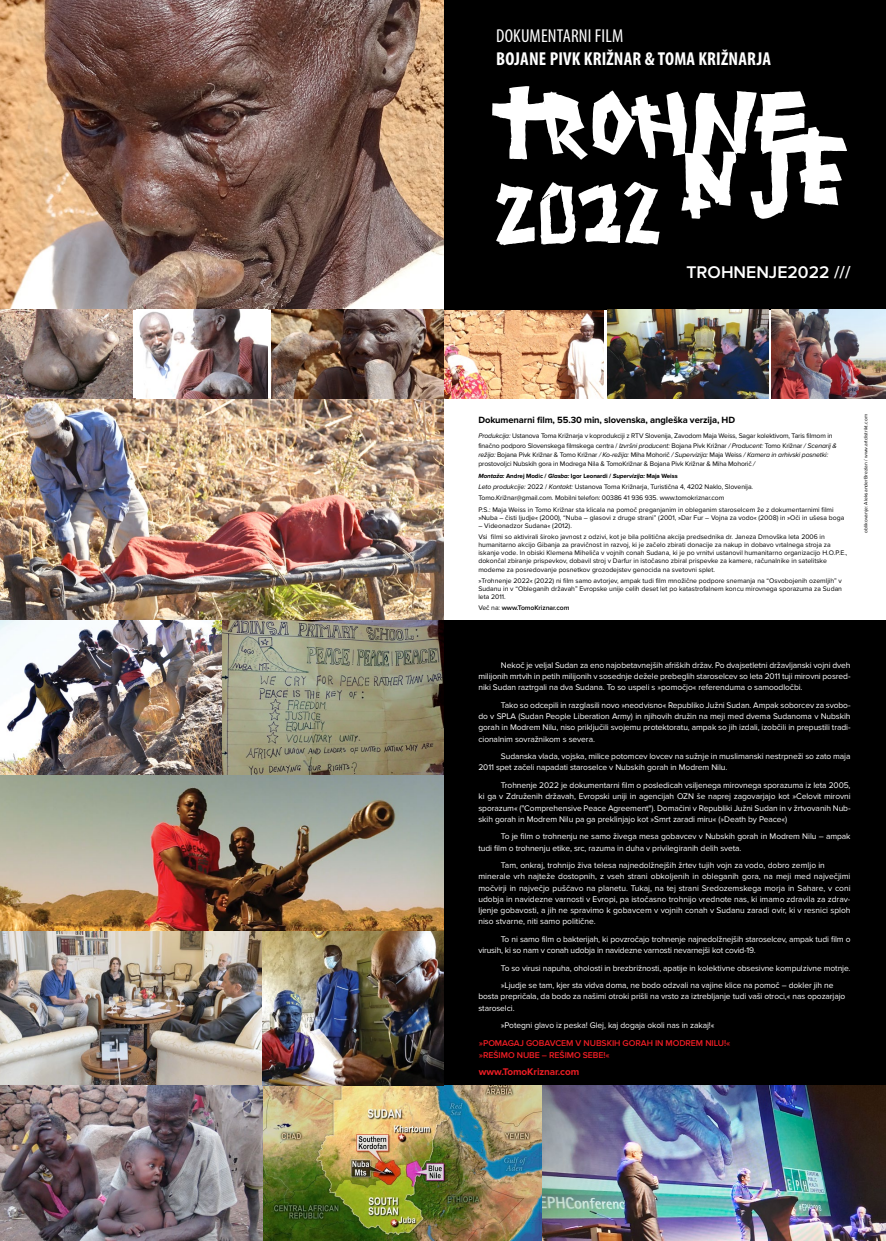
<style>
.page{position:relative;width:886px;height:1241px;background:#fff}
.page>*{position:absolute;margin:0;border:0;box-sizing:border-box;transform-origin:0 0}
.t1{font:700 condensed 18.75px "Myriad Pro";letter-spacing:.01em;color:#fff}
.t2{font:condensed 18.75px "Myriad Pro";letter-spacing:.01em;color:#fff}
.t3{font:600 17.5px "Proxima Nova";color:#fff}
.t4{font:700 10px "Proxima Nova";letter-spacing:-.01em;color:#ed1d24}
.t5{font:700 9.38px "Proxima Nova";letter-spacing:-.01em;color:#000}
.t6{font:600 8.75px/12px "Proxima Nova";letter-spacing:-.01em;color:#ed1d24}
.t7{font:8.44px/11.2px "Proxima Nova";letter-spacing:-.01em;color:#fff}
.t8{font:6.88px/8.1px "Proxima Nova";color:#000}
.t9{font:6.88px/9.4px "Proxima Nova";letter-spacing:-.02em;color:#000}
.t10{font:600 6.88px "Proxima Nova";letter-spacing:-.01em;color:#000}
.t11{font:700 6.25px "Proxima Nova";letter-spacing:-.01em;color:#000}
.t12{font:5px "Proxima Nova";letter-spacing:.01em;color:#000}
.s1{font-style:italic}
.s2{font-weight:400}
</style>
<div class="page">
<img style="left:272px;top:309px;width:332px;height:90px">
<div style="left:443px;top:620px;width:443px;height:465px;background:#000"></div>
<div style="left:443px;top:0;width:443px;height:309px;background:#000"></div>
<img style="left:607px;top:309px;width:161px;height:90px">
<img style="left:772px;top:309px;width:114px;height:90px">
<img style="left:0;top:0;width:443px;height:309px">
<img style="left:0;top:399px;width:444px;height:686px">
<img style="left:0;top:309px;width:132px;height:90px">
<img style="left:139px;top:309px;width:129px;height:90px">
<img style="left:0;top:1085px;width:886px;height:155px">
<svg style="left:492px;top:86px;width:355px;height:159px"></svg>
<h1 class="t2" style="left:496px;top:25px;width:129px">DOKUMENTARNI FILM</h1>
<h1 class="t1" style="left:496px;top:47px;width:276px">BOJANE PIVK KRIŽNAR &amp; TOMA KRIŽNARJA</h1>
<h2 class="t3" style="left:686px;top:262px;width:166px">TROHNENJE2022 ///</h2>
<p class="t5" style="left:478px;top:414px;width:258px">Dokumenarni film, 55.30 min, slovenska, angleška verzija, HD</p>
<p class="t9" style="left:478px;top:431px;width:360px"><span class="s1">Produkcija:</span> Ustanova Toma Križnarja v koprodukciji z RTV Slovenija, Zavodom Maja Weiss, Sagar kolektivom, Taris filmom in finačno podporo Slovenskega filmskega centra / <span class="s1">Izvršni producent:</span> Bojana Pivk Križnar <span class="s1">/ Producent:</span> Tomo Križnar <span class="s1">/ Scenarij &amp; režija:</span> Bojana Pivk Križnar &amp; Tomo Križnar <span class="s1">/ Ko-režija:</span> Miha Mohorič <span class="s1">/ Supervizija:</span> Maja Weiss <span class="s1">/ Kamera in arhivski posnetki: </span>prostovoljci Nubskih gora in Modrega Nila &amp; TomoKrižnar &amp; Bojana Pivk Križnar &amp; Miha Mohorič <span class="s1">/</span></p>
<p class="t11" style="left:478px;top:472px;width:201px"><span class="s1">Montaža:</span> Andrej Modic / <span class="s1">Glasba:</span> Igor Leonardi / <span class="s1">Supervizija:</span> Maja Weiss</p>
<p class="t8" style="left:478px;top:481px;width:357px;line-height:11.2px"><span class="s1">Leto produkcije:</span> 2022 / <span class="s1">Kontakt:</span> Ustanova Toma Križnarja, Turistična 4, 4202 Naklo, Slovenija.<br>Tomo.Križnar@gmail.com. Mobilni telefon: 00386 41 936 935. www.tomokriznar.com<br>P.S.: Maja Weiss in Tomo Križnar sta klicala na pomoč preganjanim in obleganim staroselcem že z dokumentarnimi filmi</p>
<p class="t8" style="left:478px;top:513px;width:367px">»Nuba – čisti ljudje« (2000), “Nuba – glasovi z druge strani” (2001, »Dar Fur – Vojna za vodo« (2008) in »Oči in ušesa boga</p>
<p class="t8" style="left:478px;top:520px;width:348px;line-height:11.2px">– Videonadzor Sudana« (2012).<br>Vsi filmi so aktivirali široko javnost z odzivi, kot je bila politična akcija predsednika dr. Janeza Drnovška leta 2006 in</p>
<p class="t8" style="left:478px;top:541px;width:371px">humanitarno akcijo Gibanja za pravičnost in razvoj, ki je začelo zbirati donacije za nakup in dobavo vrtalnega stroja za iskanje vode. In obiski Klemena Miheliča v vojnih conah Sudana, ki je po vrnitvi ustanovil humanitarno organizacijo H.O.P.E., dokončal zbiranje prispevkov, dobavil stroj v Darfur in istočasno zbiral prispevke za kamere, računalnike in satelitske modeme za posredovanje posnetkov grozodejstev genocida na svetovni splet.</p>
<p class="t8" style="left:478px;top:576px;width:365px;text-align:justify">»Trohnenje 2022« (2022) ni film samo avtorjev, ampak tudi film množične podpore snemanja na “Osvobojenih ozemljih” v Sudanu in v “Obleganih državah” Evropske unije celih deset let po katastrofalnem koncu mirovnega sporazuma za Sudan leta 2011.</p>
<p class="t10" style="left:478px;top:604px;width:92px"><span class="s2">Več na:</span> www.TomoKriznar.com</p>
<p class="t12" style="left:863px;top:532px;width:120px;rotate:-90deg">oblikovanje: AleksanderBrezlan / www.artdistrikt.com</p>
<p class="t7" style="left:478px;top:659px;width:374px;text-align:justify;text-indent:23px">Nekoč je veljal Sudan za eno najobetavnejših afriških držav. Po dvajsetletni državljanski vojni dveh milijonih mrtvih in petih milijonih v sosednje dežele prebeglih staroselcev so leta 2011 tuji mirovni posred&shy;niki Sudan raztrgali na dva Sudana. To so uspeli s »pomočjo« referenduma o samoodločbi.</p>
<p class="t7" style="left:478px;top:699px;width:374px;text-align:justify;text-indent:23px">Tako so odcepili in razglasili novo »neodvisno« Republiko Južni Sudan. Ampak soborcev za svobo&shy;do v SPLA (Sudan People Liberation Army) in njihovih družin na meji med dvema Sudanoma v Nubskih gorah in Modrem Nilu, niso priključili svojemu protektoratu, ampak so jih izdali, izobčili in prepustili tradi&shy;cionalnim sovražnikom s severa.</p>
<p class="t7" style="left:478px;top:751px;width:374px;text-indent:23px">Sudanska vlada, vojska, milice potomcev lovcev na sužnje in muslimanski nestrpneži so zato maja<br>2011 spet začeli napadati staroselce v Nubskih gorah in Modrem Nilu.</p>
<p class="t7" style="left:478px;top:779px;width:374px;text-align:justify;text-indent:23px">Trohnenje 2022 je dokumentarni film o posledicah vsiljenega mirovnega sporazuma iz leta 2005, ki ga v Združenih državah, Evropski uniji in agencijah OZN še naprej zagovarjajo kot »Celovit mirovni sporazum« ("Comprehensive Peace Agreement"). Domačini v Republiki Južni Sudan in v žrtvovanih Nub&shy;skih gorah in Modrem Nilu pa ga preklinjajo kot »Smrt zaradi miru« (»Death by Peace«)</p>
<p class="t7" style="left:478px;top:831px;width:374px;text-indent:23px">To je film o trohnenju ne samo živega mesa gobavcev v Nubskih gorah in Modrem Nilu – ampak tudi film o trohnenju etike, src, razuma in duha v privilegiranih delih sveta.</p>
<p class="t7" style="left:478px;top:859px;width:374px;text-indent:23px">Tam, onkraj, trohnijo živa telesa najnedolžnejših žrtev tujih vojn za vodo, dobro zemljo in minerale vrh najteže dostopnih, z vseh strani obkoljenih in obleganih gora, na meji med največjimi močvirji in največjo puščavo na planetu. Tukaj, na tej strani Sredozemskega morja in Sahare, v coni udobja in navidezne varnosti v Evropi, pa istočasno trohnijo vrednote nas, ki imamo zdravila za zdrav&shy;ljenje gobavosti, a jih ne spravimo k gobavcem v vojnih conah v Sudanu zaradi ovir, ki v resnici sploh niso stvarne, niti samo politične.</p>
<p class="t7" style="left:478px;top:933px;width:374px;text-indent:23px">To ni samo film o bakterijah, ki povzročajo trohnenje najnedolžnejših staroselcev, ampak tudi film o virusih, ki so nam v conah udobja in navidezne varnosti nevarnejši kot covid-19.</p>
<p class="t7" style="left:501px;top:959px;width:351px;line-height:17.5px">To so virusi napuha, oholosti in brezbrižnosti, apatije in kolektivne obsesivne kompulzivne motnje. »Ljudje se tam, kjer sta vidva doma, ne bodo odzvali na vajine klice na pomoč – dokler jih ne</p>
<p class="t7" style="left:478px;top:991px;width:368px">bosta prepričala, da bodo za našimi otroki prišli na vrsto za iztrebljanje tudi vaši otroci,« nas opozarjajo staroselci.</p>
<p class="t7" style="left:501px;top:1019px;width:215px">»Potegni glavo iz peska! Glej, kaj dogaja okoli nas in zakaj!«</p>
<p class="t6" style="left:479px;top:1037px;width:253px">»POMAGAJ GOBAVCEM V NUBSKIH GORAH IN MODREM NILU!« »REŠIMO NUBE – REŠIMO SEBE!«</p>
<p class="t4" style="left:479px;top:1065px;width:102px">www.TomoKriznar.com</p>
</div>
